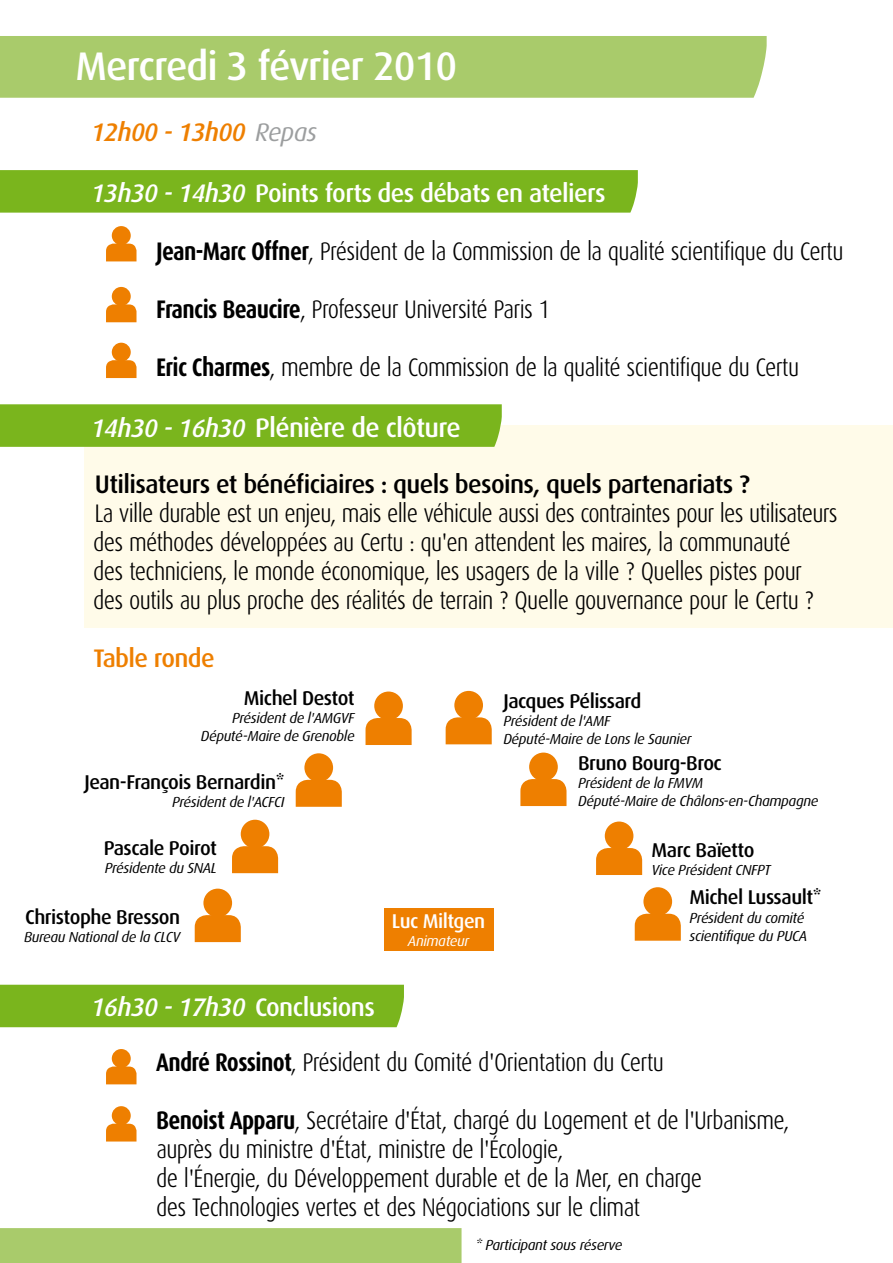
<style>
.page{position:relative;width:893px;height:1263px;background:#fff}
.page>*{position:absolute;margin:0;border:0;box-sizing:border-box;transform-origin:0 0}
.t1{font:500 39.9px "Dax OT";letter-spacing:-.025em;color:#fff}
.t2{font:500 26.7px "Dax OT";letter-spacing:-.025em;color:#fff}
.t3{font:300 25.35px/29.1px "Dax Condensed";letter-spacing:-.025em;color:#000}
.t4{font:500 25.35px "Dax OT";letter-spacing:-.025em;color:#000}
.t5{font:500 25.35px "Dax OT";letter-spacing:-.025em;color:#fff}
.t6{font:italic 500 25.35px "Dax OT";letter-spacing:-.025em;color:#fff}
.t7{font:italic 500 25.35px "Dax OT";letter-spacing:-.025em;color:#ee7f00}
.t8{font:500 25.35px "Dax OT";letter-spacing:-.025em;color:#ee7f00}
.t9{font:500 19.95px "Dax OT";letter-spacing:-.025em;color:#000}
.t10{font:500 19.95px "Dax OT";letter-spacing:-.025em;color:#fff}
.t11{font:italic 14.55px/18.1px "Dax OT";letter-spacing:-.025em;color:#000}
.t12{font:italic 14.55px "Dax OT";letter-spacing:-.025em;color:#fff}
.s1{font-weight:400;color:#9c9e9f}
.s2{font-style:italic}
.s3{font-weight:700}
.s4{font-style:italic;font-size:25.35px}
.s5{font-style:normal}
</style>
<div class="page">
<div style="left:0;top:36px;width:767px;height:62px;background:#a9cb6b"></div>
<div style="left:84px;top:426px;width:809px;height:202px;background:#fffbe9"></div>
<div style="left:0;top:1228px;width:462px;height:35px;background:#a9cb6b"></div>
<div style="left:0;top:404px;width:502px;height:43px;background:#7ab51d"></div>
<div style="left:0;top:985px;width:404px;height:42px;background:#7ab51d"></div>
<div style="left:0;top:170px;width:638px;height:43px;background:#7ab51d"></div>
<div style="left:112px;top:226px;width:19px;height:19px;background:#ee7f00;border-radius:50%"></div>
<svg style="left:106px;top:244px;width:31px;height:17px"></svg>
<div style="left:112px;top:1049px;width:19px;height:19px;background:#ee7f00;border-radius:50%"></div>
<svg style="left:106px;top:1066px;width:31px;height:18px"></svg>
<div style="left:112px;top:1106px;width:19px;height:19px;background:#ee7f00;border-radius:50%"></div>
<svg style="left:106px;top:1124px;width:31px;height:17px"></svg>
<div style="left:112px;top:287px;width:19px;height:19px;background:#ee7f00;border-radius:50%"></div>
<svg style="left:106px;top:304px;width:31px;height:18px"></svg>
<div style="left:112px;top:343px;width:19px;height:19px;background:#ee7f00;border-radius:50%"></div>
<svg style="left:106px;top:360px;width:31px;height:18px"></svg>
<div style="left:384px;top:909px;width:109px;height:42px;background:#ee7f00"></div>
<div style="left:203px;top:889px;width:29px;height:28px;background:#ee7f00;border-radius:50%"></div>
<svg style="left:195px;top:915px;width:46px;height:27px"></svg>
<div style="left:241px;top:820px;width:28px;height:28px;background:#ee7f00;border-radius:50%"></div>
<svg style="left:232px;top:846px;width:46px;height:27px"></svg>
<div style="left:304px;top:753px;width:29px;height:29px;background:#ee7f00;border-radius:50%"></div>
<svg style="left:296px;top:780px;width:46px;height:27px"></svg>
<div style="left:374px;top:691px;width:29px;height:29px;background:#ee7f00;border-radius:50%"></div>
<svg style="left:366px;top:718px;width:46px;height:27px"></svg>
<div style="left:529px;top:752px;width:29px;height:29px;background:#ee7f00;border-radius:50%"></div>
<svg style="left:520px;top:779px;width:46px;height:27px"></svg>
<div style="left:454px;top:691px;width:29px;height:28px;background:#ee7f00;border-radius:50%"></div>
<svg style="left:446px;top:717px;width:46px;height:27px"></svg>
<div style="left:605px;top:821px;width:28px;height:29px;background:#ee7f00;border-radius:50%"></div>
<svg style="left:596px;top:848px;width:46px;height:27px"></svg>
<div style="left:643px;top:887px;width:29px;height:29px;background:#ee7f00;border-radius:50%"></div>
<svg style="left:635px;top:914px;width:46px;height:27px"></svg>
<h1 class="t1" style="left:76px;top:44px;width:383px">Mercredi 3 février 2010</h1>
<p class="t7" style="left:91px;top:118px;width:227px">12h00 - 13h00 <span class="s1">Repas</span></p>
<p class="t5" style="left:91px;top:179px;width:516px"><span class="s2">13h30 - 14h30</span> Points forts des débats en ateliers</p>
<p class="t3" style="left:156px;top:237px;width:689px"><span class="s3">Jean-Marc Offner</span>, Président de la Commission de la qualité scientifique du Certu</p>
<p class="t3" style="left:156px;top:295px;width:395px"><span class="s3">Francis Beaucire</span>, Professeur Université Paris 1</p>
<p class="t3" style="left:156px;top:353px;width:645px"><span class="s3">Eric Charmes</span>, membre de la Commission de la qualité scientifique du Certu</p>
<p class="t2" style="left:91px;top:413px;width:371px"><span class="s4">14h30 - 16h30</span> Plénière de clôture</p>
<p class="t4" style="left:95px;top:470px;width:656px">Utilisateurs et bénéficiaires : quels besoins, quels partenariats ?</p>
<p class="t3" style="left:93px;top:499px;width:746px">La ville durable est un enjeu, mais elle véhicule aussi des contraintes pour les utilisateurs des méthodes développées au Certu : qu'en attendent les maires, la communauté<br>des techniciens, le monde économique, les usagers de la ville ? Quelles pistes pour des outils au plus proche des réalités de terrain ? Quelle gouvernance pour le Certu ?</p>
<p class="t8" style="left:93px;top:644px;width:123px">Table ronde</p>
<p class="t9" style="left:244px;top:687px;width:112px">Michel Destot</p>
<p class="t11" style="left:201px;top:709px;width:155px;text-align:right">Président de l'AMGVF<br>Député-Maire de Grenoble</p>
<p class="t9" style="left:85px;top:770px;width:201px">Jean-François Bernardin*</p>
<p class="t11" style="left:172px;top:793px;width:114px">Président de l'ACFCI</p>
<p class="t9" style="left:104px;top:837px;width:115px">Pascale Poirot</p>
<p class="t11" style="left:105px;top:859px;width:114px">Présidente du SNAL</p>
<p class="t9" style="left:25px;top:906px;width:156px">Christophe Bresson</p>
<p class="t11" style="left:24px;top:928px;width:158px">Bureau National de la CLCV</p>
<p class="t10" style="left:392px;top:910px;width:95px">Luc Miltgen</p>
<p class="t12" style="left:408px;top:933px;width:63px">Animateur</p>
<p class="t9" style="left:503px;top:690px;width:140px">Jacques Pélissard</p>
<p class="t11" style="left:503px;top:712px;width:190px">Président de l'AMF<br>Député-Maire de Lons le Saunier</p>
<p class="t9" style="left:578px;top:752px;width:145px">Bruno Bourg-Broc</p>
<p class="t11" style="left:578px;top:774px;width:242px">Président de la FMVM<br>Député-Maire de Châlons-en-Champagne</p>
<p class="t9" style="left:651px;top:839px;width:104px">Marc Baïetto</p>
<p class="t11" style="left:651px;top:861px;width:121px">Vice Président CNFPT</p>
<p class="t9" style="left:689px;top:886px;width:134px">Michel Lussault*</p>
<p class="t11" style="left:689px;top:908px;width:119px">Président du comité scientifique du PUCA</p>
<p class="t6" style="left:91px;top:993px;width:285px">16h30 - 17h30 <span class="s5">Conclusions</span></p>
<p class="t3" style="left:156px;top:1047px;width:509px"><span class="s3">André Rossinot</span>, Président du Comité d'Orientation du Certu</p>
<p class="t3" style="left:156px;top:1106px;width:635px"><span class="s3">Benoist Apparu</span>, Secrétaire d'État, chargé du Logement et de l'Urbanisme, auprès du ministre d'État, ministre de l'Écologie,<br>de l'Énergie, du Développement durable et de la Mer, en charge<br>des Technologies vertes et des Négociations sur le climat</p>
<p class="t11" style="left:476px;top:1236px;width:148px">* Participant sous réserve</p>
</div>
